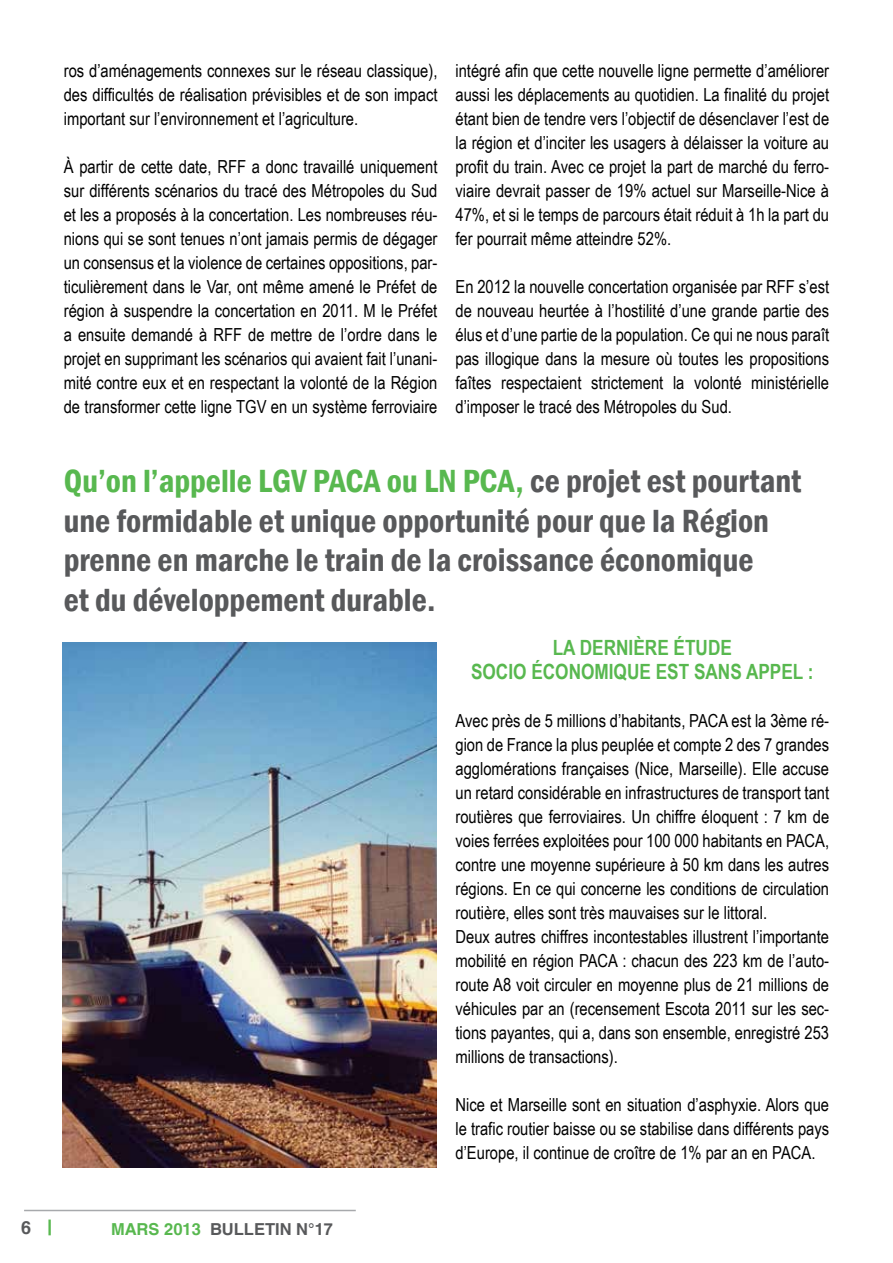
<style>
.page{position:relative;width:893px;height:1263px;background:#fff}
.page>*{position:absolute;margin:0;border:0;box-sizing:border-box;transform-origin:0 0}
.t1{font:600 condensed 33px/39.6px "Franklin Gothic";color:#58595b}
.t2{font:700 21px/24px "Arial Narrow";color:#58b84f}
.t3{font:700 21px "Helvetica";color:#58b84f}
.t4{font:18px/24px "Arial Narrow";color:#000;text-align:justify}
.t5{font:700 18px "Helvetica";color:#58595b}
.t6{font:700 16.5px "Helvetica";color:#58595b}
.s1{color:#58b84f}
</style>
<div class="page">
<hr style="left:24px;top:1210px;width:332px;height:1px;background:#a7a9ac">
<img style="left:63px;top:642px;width:373px;height:525px">
<p class="t4" style="left:64px;top:58px;width:375px">ros d’aménagements connexes sur le réseau classique), des difficultés de réalisation prévisibles et de son impact important sur l’environnement et l’agriculture.</p>
<p class="t4" style="left:64px;top:154px;width:375px">À partir de cette date, RFF a donc travaillé uniquement sur différents scénarios du tracé des Métropoles du Sud et les a proposés à la concertation. Les nombreuses réu&shy;nions qui se sont tenues n’ont jamais permis de dégager un consensus et la violence de certaines oppositions, par&shy;ticulièrement dans le Var, ont même amené le Préfet de région à suspendre la concertation en 2011. M le Préfet a ensuite demandé à RFF de mettre de l’ordre dans le projet en supprimant les scénarios qui avaient fait l’unani&shy;mité contre eux et en respectant la volonté de la Région de transformer cette ligne TGV en un système ferroviaire</p>
<p class="t4" style="left:455px;top:58px;width:375px">intégré afin que cette nouvelle ligne permette d’améliorer aussi les déplacements au quotidien. La finalité du projet étant bien de tendre vers l’objectif de désenclaver l’est de la région et d’inciter les usagers à délaisser la voiture au profit du train. Avec ce projet la part de marché du ferro&shy;viaire devrait passer de 19% actuel sur Marseille-Nice à 47%, et si le temps de parcours était réduit à 1h la part du fer pourrait même atteindre 52%.</p>
<p class="t4" style="left:455px;top:274px;width:375px">En 2012 la nouvelle concertation organisée par RFF s’est de nouveau heurtée à l’hostilité d’une grande partie des élus et d’une partie de la population. Ce qui ne nous paraît pas illogique dans la mesure où toutes les propositions faîtes respectaient strictement la volonté ministérielle d’imposer le tracé des Métropoles du Sud.</p>
<h1 class="t1" style="left:64px;top:461px;width:739px"><span class="s1">Qu’on l’appelle LGV PACA ou LN PCA,</span> ce projet est pourtant une formidable et unique opportunité pour que la Région prenne en marche le train de la croissance économique<br>et du développement durable.</h1>
<p class="t2" style="left:471px;top:635px;width:262px;text-indent:82px">LA DERNIÈRE ÉTUDE<br>SOCIO ÉCONOMIQUE EST SANS</p>
<p class="t2" style="left:746px;top:659px;width:69px">APPEL :</p>
<p class="t4" style="left:455px;top:708px;width:375px;text-align:left">Avec près de 5 millions d’habitants, PACA est la 3ème ré&shy;gion de France la plus peuplée et compte 2 des 7 grandes agglomérations françaises (Nice, Marseille). Elle accuse un retard considérable en infrastructures de transport tant routières que ferroviaires. Un chiffre éloquent : 7 km de voies ferrées exploitées pour 100 000 habitants en PACA, contre une moyenne supérieure à 50 km dans les autres régions. En ce qui concerne les conditions de circulation routière, elles sont très mauvaises sur le littoral.<br>Deux autres chiffres incontestables illustrent l’importante mobilité en région PACA : chacun des 223 km de l’auto&shy;route A8 voit circuler en moyenne plus de 21 millions de véhicules par an (recensement Escota 2011 sur les sec&shy;tions payantes, qui a, dans son ensemble, enregistré 253 millions de transactions).</p>
<p class="t4" style="left:455px;top:1092px;width:375px">Nice et Marseille sont en situation d’asphyxie. Alors que le trafic routier baisse ou se stabilise dans différents pays d’Europe, il continue de croître de 1% par an en PACA.</p>
<p class="t5" style="left:21px;top:1216px;width:12px">6</p>
<p class="t3" style="left:47px;top:1215px;width:7px">|</p>
<p class="t6" style="left:111px;top:1219px;width:224px"><span class="s1">MARS 2013</span> BULLETIN N°17</p>
</div>
